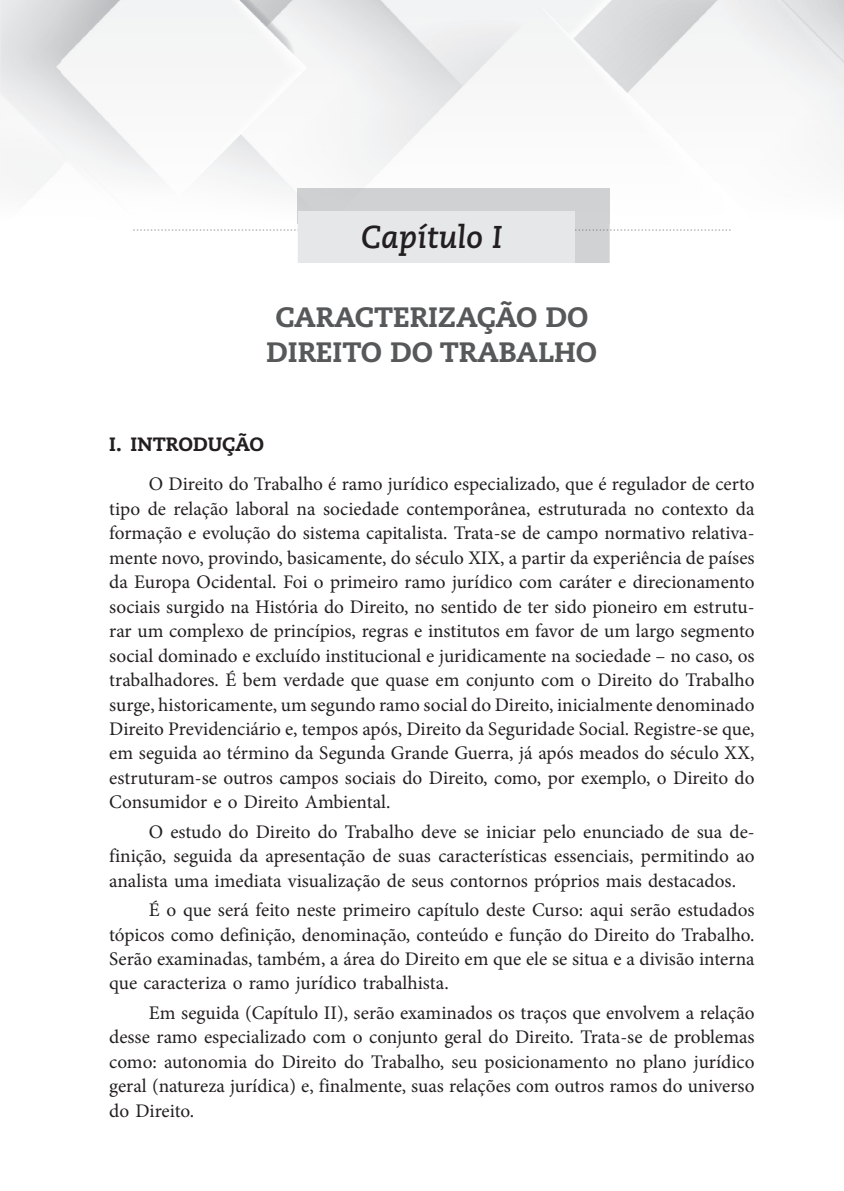
<style>
.page{position:relative;width:844px;height:1191px;background:#fff}
.page>*{position:absolute;margin:0;border:0;box-sizing:border-box;transform-origin:0 0}
.t1{font:italic 700 31.5px "Caecilia LT Std";color:#231f20}
.t2{font:800 28px/35px "Caecilia LT Std";color:#57585a;text-align:center}
.t3{font:19.25px/24.5px "Minion Pro";color:#231f20;text-align:justify}
.t4{font:800 19.25px "Caecilia LT Std";color:#231f20}
</style>
<div class="page">
<img style="left:0;top:0;width:843px;height:223px">
<div style="left:298px;top:189px;width:311px;height:34px;background:#d0d1d3"></div>
<svg style="left:133px;top:223px;width:597px;height:40px"></svg>
<div style="left:298px;top:211px;width:276px;height:52px;background:#e6e7e9"></div>
<h1 class="t1" style="left:361px;top:218px;width:143px">Capítulo I</h1>
<h2 class="t2" style="left:266px;top:300px;width:332px">CARACTERIZAÇÃO DO<br>DIREITO DO TRABALHO</h2>
<p class="t4" style="left:109px;top:432px;width:156px">I. INTRODUÇÃO</p>
<p class="t3" style="left:109px;top:472px;width:646px;text-indent:40px">O Direito do Trabalho é ramo jurídico especializado, que é regulador de certo tipo de relação laboral na sociedade contemporânea, estruturada no contexto da formação e evolução do sistema capitalista. Trata-se de campo normativo relativa&shy;mente novo, provindo, basicamente, do século XIX, a partir da experiência de países da Europa Ocidental. Foi o primeiro ramo jurídico com caráter e direcionamento sociais surgido na História do Direito, no sentido de ter sido pioneiro em estrutu&shy;rar um complexo de princípios, regras e institutos em favor de um largo segmento social dominado e excluído institucional e juridicamente na sociedade – no caso, os trabalhadores. É bem verdade que quase em conjunto com o Direito do Trabalho surge, historicamente, um segundo ramo social do Direito, inicialmente denominado Direito Previdenciário e, tempos após, Direito da Seguridade Social. Registre-se que, em seguida ao término da Segunda Grande Guerra, já após meados do século XX, estruturam-se outros campos sociais do Direito, como, por exemplo, o Direito do Consumidor e o Direito Ambiental.</p>
<p class="t3" style="left:109px;top:819px;width:646px;text-indent:40px">O estudo do Direito do Trabalho deve se iniciar pelo enunciado de sua de&shy;finição, seguida da apresentação de suas características essenciais, permitindo ao analista uma imediata visualização de seus contornos próprios mais destacados.</p>
<p class="t3" style="left:109px;top:897px;width:646px;text-indent:40px">É o que será feito neste primeiro capítulo deste Curso: aqui serão estudados tópicos como definição, denominação, conteúdo e função do Direito do Trabalho.<br>Serão examinadas, também, a área do Direito em que ele se situa e a divisão interna que caracteriza o ramo jurídico trabalhista.</p>
<p class="t3" style="left:109px;top:1000px;width:646px;text-indent:40px">Em seguida (Capítulo II), serão examinados os traços que envolvem a relação desse ramo especializado com o conjunto geral do Direito. Trata-se de problemas como: autonomia do Direito do Trabalho, seu posicionamento no plano jurídico geral (natureza jurídica) e, finalmente, suas relações com outros ramos do universo do Direito.</p>
</div>
